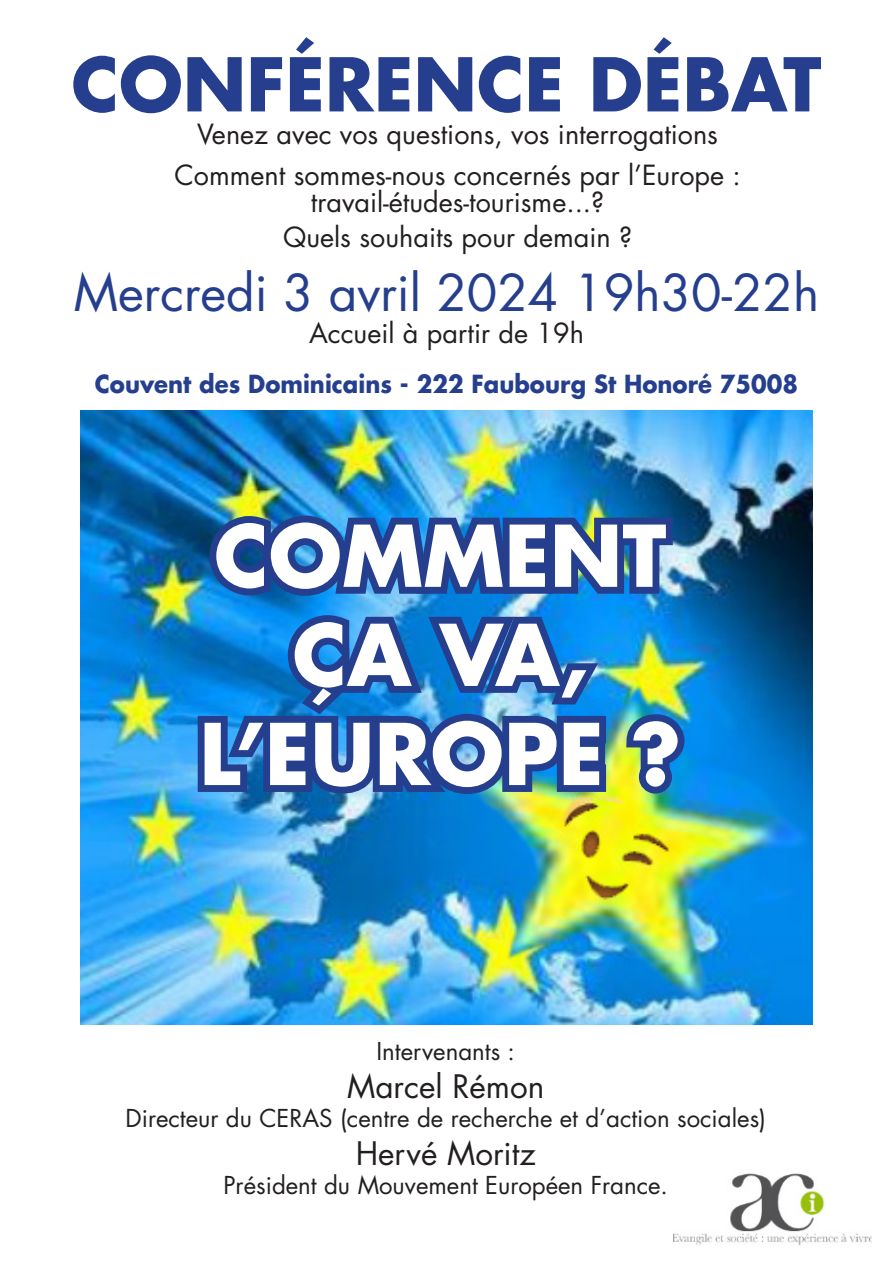
<style>
.page{position:relative;width:893px;height:1263px;background:#fff}
.page>*{position:absolute;margin:0;border:0;box-sizing:border-box;transform-origin:0 0}
.t1{font:700 82.65px/99.1px "Futura";color:#fff;text-align:center}
.t2{font:700 72px "Futura";color:#253f8e}
.t3{font:49.5px "Futura";color:#253f8e}
.t4{font:31.5px "Futura";color:#231f20}
.t5{font:27px "Futura";color:#231f20}
.t6{font:700 24.3px "Futura";color:#253f8e;scale:.94 1}
.t7{font:24px "Futura";color:#231f20}
</style>
<div class="page">
<img style="left:81px;top:410px;width:732px;height:615px">
<img style="left:674px;top:1173px;width:198px;height:73px">
<img style="left:191px;top:509px;width:500px;height:295px">
<p class="t2" style="left:71px;top:37px;width:752px">CONFÉRENCE DÉBAT</p>
<p class="t5" style="left:197px;top:117px;width:522px">Venez avec vos questions, vos interrogations</p>
<p class="t5" style="left:175px;top:158px;width:568px">Comment sommes-nous concernés par l’Europe :</p>
<p class="t5" style="left:311px;top:185px;width:295px">travail-études-tourisme...?</p>
<p class="t5" style="left:283px;top:220px;width:351px">Quels souhaits pour demain ?</p>
<p class="t3" style="left:74px;top:261px;width:747px">Mercredi 3 avril 2024 19h30-22h</p>
<p class="t5" style="left:309px;top:316px;width:276px">Accueil à partir de 19h</p>
<p class="t6" style="left:95px;top:368px;width:749px">Couvent des Dominicains - 222 Faubourg St Honoré 75008</p>
<p class="t1" style="left:199px;top:505px;width:484px">COMMENT<br>ÇA VA,<br>L’EUROPE ?</p>
<p class="t7" style="left:376px;top:1036px;width:140px">Intervenants :</p>
<p class="t4" style="left:347px;top:1066px;width:199px">Marcel Rémon</p>
<p class="t7" style="left:125px;top:1103px;width:642px">Directeur du CERAS (centre de recherche et d’action sociales)</p>
<p class="t4" style="left:356px;top:1133px;width:181px">Hervé Moritz</p>
<p class="t7" style="left:224px;top:1169px;width:446px">Président du Mouvement Européen France.</p>
</div>
